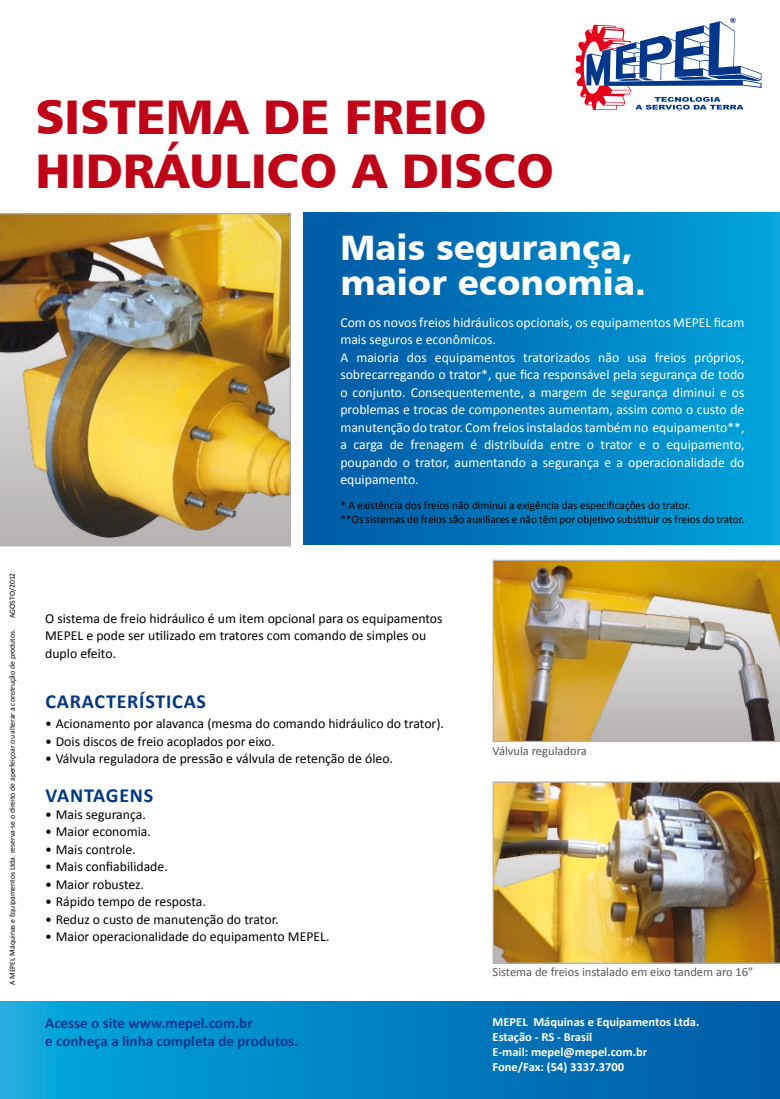
<style>
.page{position:relative;width:780px;height:1099px;background:#fff}
.page>*{position:absolute;margin:0;border:0;box-sizing:border-box;transform-origin:0 0}
.título{font:48.62px "Humanist 777 BT Black B";color:#c00418}
.título-2{font:35.25px "Humanist 777 BT Black B";color:#fff}
.subtítulos{font:700 20px "Calibri";letter-spacing:.04em;color:#003882}
.t1{font:700 15px "Calibri";color:#00378b}
.texto{font:13.75px/17.5px "Calibri";color:#fff}
.texto-2{font:13.75px/17.5px "Calibri";color:#000}
.legendas_fotos{font:700 12.5px "Calibri";color:#fff}
.legendas_fotos-2{font:12.5px "Calibri";color:#58585a}
.texto-3{font:11.25px "Calibri";color:#000}
.t2{font:7.75px "Calibri";color:#000}
</style>
<div class="page">
<svg style="left:0;top:1001px;width:780px;height:97px;background:#0281c2"></svg>
<svg style="left:575px;top:18px;width:186px;height:93px"></svg>
<div style="left:303px;top:212px;width:477px;height:332px;background:linear-gradient(to right,#0057a4,#01a4db)"></div>
<img style="left:0;top:213px;width:291px;height:333px">
<img style="left:492px;top:559px;width:288px;height:183px">
<img style="left:492px;top:781px;width:288px;height:182px">
<p class="t2" style="left:7px;top:618px;width:47px;rotate:-90deg">AGOSTO/2012</p>
<p class="t2" style="left:7px;top:985px;width:358px;rotate:-90deg">A MEPEL Máquinas e Equipamentos Ltda. reserva-se o direito de aperfeiçoar ou alterar a construção de produtos.</p>
<p class="título" style="left:35px;top:86px;width:452px">SISTEMA DE FREIO</p>
<p class="título" style="left:35px;top:140px;width:520px">HIDRÁULICO A DISCO</p>
<p class="título-2" style="left:340px;top:225px;width:294px">Mais segurança,</p>
<p class="título-2" style="left:340px;top:260px;width:307px">maior economia.</p>
<p class="texto" style="left:340px;top:313px;width:405px">Com os novos freios hidráulicos opcionais, os equipamentos MEPEL ficam mais seguros e econômicos.</p>
<p class="texto" style="left:340px;top:348px;width:405px;text-align:justify">A maioria dos equipamentos tratorizados não usa freios próprios, sobrecarregando o trator*, que fica responsável pela segurança de todo o conjunto. Consequentemente, a margem de segurança diminui e os problemas e trocas de componentes aumentam, assim como o custo de manutenção do trator. Com freios instalados também no equipamento**, a carga de frenagem é distribuída entre o trator e o equipamento, poupando o trator, aumentando a segurança e a operacionalidade do equipamento.</p>
<p class="texto-3" style="left:340px;top:498px;width:351px">* A existência dos freios não diminui a exigência das especificações do trator.</p>
<p class="texto-3" style="left:340px;top:512px;width:405px">**Os sistemas de freios são auxiliares e não têm por objetivo substituir os freios do trator.</p>
<p class="texto-2" style="left:45px;top:609px;width:399px">O sistema de freio hidráulico é um item opcional para os equipamentos<br>MEPEL e pode ser utilizado em tratores com comando de simples ou duplo efeito.</p>
<p class="subtítulos" style="left:46px;top:689px;width:162px">CARACTERÍSTICAS</p>
<p class="texto-2" style="left:45px;top:714px;width:400px">• Acionamento por alavanca (mesma do comando hidráulico do trator).</p>
<p class="texto-2" style="left:45px;top:731px;width:231px">• Dois discos de freio acoplados por eixo.</p>
<p class="texto-2" style="left:45px;top:749px;width:349px">• Válvula reguladora de pressão e válvula de retenção de óleo.</p>
<p class="subtítulos" style="left:46px;top:782px;width:109px">VANTAGENS</p>
<p class="texto-2" style="left:45px;top:804px;width:102px">• Mais segurança.</p>
<p class="texto-2" style="left:45px;top:822px;width:107px">• Maior economia.</p>
<p class="texto-2" style="left:45px;top:839px;width:92px">• Mais controle.</p>
<p class="texto-2" style="left:45px;top:857px;width:124px">• Mais confiabilidade.</p>
<p class="texto-2" style="left:45px;top:874px;width:100px">• Maior robustez.</p>
<p class="texto-2" style="left:45px;top:892px;width:162px">• Rápido tempo de resposta.</p>
<p class="texto-2" style="left:45px;top:909px;width:235px">• Reduz o custo de manutenção do trator.</p>
<p class="texto-2" style="left:45px;top:927px;width:286px">• Maior operacionalidade do equipamento MEPEL.</p>
<p class="t1" style="left:45px;top:1013px;width:209px">Acesse o site www.mepel.com.br</p>
<p class="t1" style="left:45px;top:1031px;width:254px">e conheça a linha completa de produtos.</p>
<p class="legendas_fotos-2" style="left:492px;top:743px;width:96px">Válvula reguladora</p>
<p class="legendas_fotos-2" style="left:492px;top:963px;width:262px">Sistema de freios instalado em eixo tandem aro 16”</p>
<p class="legendas_fotos" style="left:492px;top:1014px;width:208px">MEPEL Máquinas e Equipamentos Ltda.</p>
<p class="legendas_fotos" style="left:492px;top:1029px;width:101px">Estação - RS - Brasil</p>
<p class="legendas_fotos" style="left:492px;top:1044px;width:156px">E-mail: mepel@mepel.com.br</p>
<p class="legendas_fotos" style="left:492px;top:1059px;width:133px">Fone/Fax: (54) 3337.3700</p>
</div>
